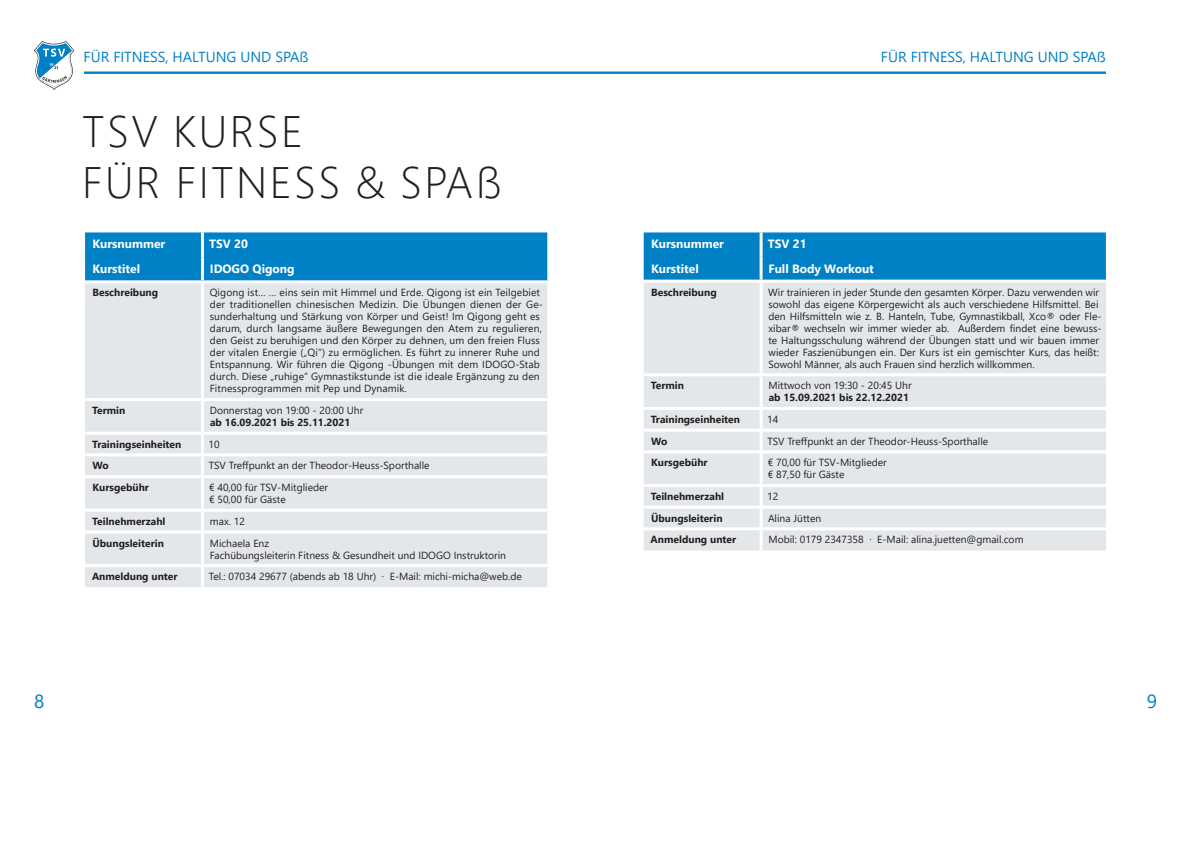
<style>
.page{position:relative;width:1191px;height:842px;background:#fff}
.page>*{position:absolute;margin:0;border:0;box-sizing:border-box;transform-origin:0 0}
.t1{font:300 44px/51px "Segoe UI";letter-spacing:.055em;color:#231f20}
.t2{font:19px "Segoe UI";color:#0080c5}
.t3{font:14.5px "Segoe UI";color:#0080c5}
.t4{font:700 12px "Segoe UI";color:#fff}
.t5{font:10.3px/12px "Segoe UI";color:#231f20}
.t6{font:700 10.3px "Segoe UI";color:#231f20}
</style>
<div class="page">
<svg style="left:34px;top:41px;width:40px;height:49px"></svg>
<hr style="left:84px;top:72px;width:1022px;height:2px;background:#0080c5">
<div style="left:85px;top:232px;width:462px;height:48px;background:#0080c5"></div>
<div style="left:85px;top:283px;width:462px;height:304px;background:#e4e7ea"></div>
<hr style="left:201px;top:232px;width:3px;height:25px;background:#fff">
<hr style="left:201px;top:257px;width:3px;height:23px;background:#fff">
<hr style="left:201px;top:283px;width:3px;height:115px;background:#fff">
<hr style="left:85px;top:398px;width:117px;height:3px;background:#fff">
<hr style="left:202px;top:398px;width:345px;height:3px;background:#fff">
<hr style="left:201px;top:401px;width:3px;height:31px;background:#fff">
<hr style="left:85px;top:432px;width:117px;height:3px;background:#fff">
<hr style="left:202px;top:432px;width:345px;height:3px;background:#fff">
<hr style="left:201px;top:435px;width:3px;height:18px;background:#fff">
<hr style="left:85px;top:453px;width:117px;height:3px;background:#fff">
<hr style="left:202px;top:453px;width:345px;height:3px;background:#fff">
<hr style="left:201px;top:456px;width:3px;height:19px;background:#fff">
<hr style="left:85px;top:475px;width:117px;height:3px;background:#fff">
<hr style="left:202px;top:475px;width:345px;height:3px;background:#fff">
<hr style="left:201px;top:478px;width:3px;height:31px;background:#fff">
<hr style="left:85px;top:509px;width:117px;height:3px;background:#fff">
<hr style="left:202px;top:509px;width:345px;height:3px;background:#fff">
<hr style="left:201px;top:512px;width:3px;height:18px;background:#fff">
<hr style="left:85px;top:530px;width:117px;height:3px;background:#fff">
<hr style="left:202px;top:530px;width:345px;height:3px;background:#fff">
<hr style="left:201px;top:533px;width:3px;height:31px;background:#fff">
<hr style="left:85px;top:564px;width:117px;height:3px;background:#fff">
<hr style="left:202px;top:564px;width:345px;height:3px;background:#fff">
<hr style="left:201px;top:567px;width:3px;height:20px;background:#fff">
<div style="left:643px;top:232px;width:463px;height:48px;background:#0080c5"></div>
<div style="left:644px;top:283px;width:462px;height:267px;background:#e4e7ea"></div>
<hr style="left:759px;top:232px;width:3px;height:25px;background:#fff">
<hr style="left:759px;top:257px;width:3px;height:23px;background:#fff">
<hr style="left:759px;top:283px;width:3px;height:90px;background:#fff">
<hr style="left:643px;top:373px;width:118px;height:3px;background:#fff">
<hr style="left:761px;top:373px;width:345px;height:3px;background:#fff">
<hr style="left:759px;top:376px;width:3px;height:31px;background:#fff">
<hr style="left:643px;top:407px;width:118px;height:3px;background:#fff">
<hr style="left:761px;top:407px;width:345px;height:3px;background:#fff">
<hr style="left:759px;top:410px;width:3px;height:19px;background:#fff">
<hr style="left:643px;top:429px;width:118px;height:3px;background:#fff">
<hr style="left:761px;top:429px;width:345px;height:3px;background:#fff">
<hr style="left:759px;top:432px;width:3px;height:18px;background:#fff">
<hr style="left:643px;top:450px;width:118px;height:3px;background:#fff">
<hr style="left:761px;top:450px;width:345px;height:3px;background:#fff">
<hr style="left:759px;top:453px;width:3px;height:31px;background:#fff">
<hr style="left:643px;top:484px;width:118px;height:3px;background:#fff">
<hr style="left:761px;top:484px;width:345px;height:3px;background:#fff">
<hr style="left:759px;top:487px;width:3px;height:19px;background:#fff">
<hr style="left:643px;top:506px;width:118px;height:3px;background:#fff">
<hr style="left:761px;top:506px;width:345px;height:3px;background:#fff">
<hr style="left:759px;top:509px;width:3px;height:18px;background:#fff">
<hr style="left:643px;top:527px;width:118px;height:3px;background:#fff">
<hr style="left:761px;top:527px;width:345px;height:3px;background:#fff">
<hr style="left:759px;top:530px;width:3px;height:20px;background:#fff">
<h3 class="t3" style="left:84px;top:44px;width:226px">FÜR FITNESS, HALTUNG UND SPAẞ</h3>
<h3 class="t3" style="left:881px;top:44px;width:226px">FÜR FITNESS, HALTUNG UND SPAẞ</h3>
<h1 class="t1" style="left:82px;top:102px;width:421px">TSV KURSE<br>FÜR FITNESS &amp; SPAẞ</h1>
<p class="t4" style="left:92px;top:233px;width:74px">Kursnummer</p>
<p class="t4" style="left:209px;top:233px;width:40px">TSV 20</p>
<p class="t4" style="left:92px;top:258px;width:49px">Kurstitel</p>
<p class="t4" style="left:210px;top:258px;width:86px">IDOGO Qigong</p>
<p class="t6" style="left:92px;top:283px;width:67px">Beschreibung</p>
<p class="t5" style="left:210px;top:286px;width:335px">Qigong ist… … eins sein mit Himmel und Erde. Qigong ist ein Teilgebiet der traditionellen chinesischen Medizin. Die Übungen dienen der Ge&shy;sunderhaltung und Stärkung von Körper und Geist! Im Qigong geht es darum, durch langsame äußere Bewegungen den Atem zu regulieren, den Geist zu beruhigen und den Körper zu dehnen, um den freien Fluss der vitalen Energie („Qi“) zu ermöglichen. Es führt zu innerer Ruhe und Entspannung. Wir führen die Qigong -Übungen mit dem IDOGO-Stab durch. Diese „ruhige“ Gymnastikstunde ist die ideale Ergänzung zu den Fitnessprogrammen mit Pep und Dynamik.</p>
<p class="t6" style="left:92px;top:401px;width:35px">Termin</p>
<p class="t5" style="left:210px;top:404px;width:155px">Donnerstag von 19:00 - 20:00 Uhr</p>
<p class="t6" style="left:210px;top:413px;width:142px">ab 16.09.2021 bis 25.11.2021</p>
<p class="t6" style="left:92px;top:434px;width:91px">Trainingseinheiten</p>
<p class="t5" style="left:209px;top:437px;width:13px">10</p>
<p class="t6" style="left:92px;top:456px;width:18px">Wo</p>
<p class="t5" style="left:209px;top:459px;width:222px">TSV Treffpunkt an der Theodor-Heuss-Sporthalle</p>
<p class="t6" style="left:93px;top:478px;width:58px">Kursgebühr</p>
<p class="t5" style="left:209px;top:481px;width:120px">€ 40,00 für TSV-Mitglieder € 50,00 für Gäste</p>
<p class="t6" style="left:92px;top:511px;width:75px">Teilnehmerzahl</p>
<p class="t5" style="left:210px;top:514px;width:36px">max. 12</p>
<p class="t6" style="left:92px;top:533px;width:73px">Übungsleiterin</p>
<p class="t5" style="left:210px;top:536px;width:298px">Michaela Enz<br>Fachübungsleiterin Fitness &amp; Gesundheit und IDOGO Instruktorin</p>
<p class="t6" style="left:92px;top:567px;width:87px">Anmeldung unter</p>
<p class="t5" style="left:209px;top:570px;width:314px">Tel.: 07034 29677 (abends ab 18 Uhr) . E-Mail: michi-micha@web.de</p>
<p class="t4" style="left:651px;top:233px;width:74px">Kursnummer</p>
<p class="t4" style="left:767px;top:233px;width:40px">TSV 21</p>
<p class="t4" style="left:651px;top:257px;width:49px">Kurstitel</p>
<p class="t4" style="left:768px;top:257px;width:107px">Full Body Workout</p>
<p class="t6" style="left:651px;top:282px;width:67px">Beschreibung</p>
<p class="t5" style="left:768px;top:285px;width:335px">Wir trainieren in jeder Stunde den gesamten Körper. Dazu verwenden wir sowohl das eigene Körpergewicht als auch verschiedene Hilfsmittel. Bei den Hilfsmitteln wie z. B. Hanteln, Tube, Gymnastikball, Xco® oder Fle&shy;xibar® wechseln wir immer wieder ab. Außerdem findet eine bewuss&shy;te Haltungsschulung während der Übungen statt und wir bauen immer wieder Faszienübungen ein. Der Kurs ist ein gemischter Kurs, das heißt:<br>Sowohl Männer, als auch Frauen sind herzlich willkommen.</p>
<p class="t6" style="left:650px;top:376px;width:35px">Termin</p>
<p class="t5" style="left:768px;top:379px;width:145px">Mittwoch von 19:30 - 20:45 Uhr</p>
<p class="t6" style="left:768px;top:388px;width:142px">ab 15.09.2021 bis 22.12.2021</p>
<p class="t6" style="left:650px;top:410px;width:91px">Trainingseinheiten</p>
<p class="t5" style="left:767px;top:412px;width:13px">14</p>
<p class="t6" style="left:651px;top:431px;width:18px">Wo</p>
<p class="t5" style="left:767px;top:434px;width:222px">TSV Treffpunkt an der Theodor-Heuss-Sporthalle</p>
<p class="t6" style="left:651px;top:453px;width:58px">Kursgebühr</p>
<p class="t5" style="left:767px;top:456px;width:120px">€ 70,00 für TSV-Mitglieder € 87,50 für Gäste</p>
<p class="t6" style="left:650px;top:487px;width:75px">Teilnehmerzahl</p>
<p class="t5" style="left:767px;top:489px;width:13px">12</p>
<p class="t6" style="left:651px;top:508px;width:73px">Übungsleiterin</p>
<p class="t5" style="left:768px;top:511px;width:55px">Alina Jütten</p>
<p class="t6" style="left:650px;top:530px;width:87px">Anmeldung unter</p>
<p class="t5" style="left:768px;top:533px;width:257px">Mobil: 0179 2347358 . E-Mail: alina.juetten@gmail.com</p>
<h2 class="t2" style="left:34px;top:684px;width:12px">8</h2>
<h2 class="t2" style="left:1146px;top:684px;width:12px">9</h2>
</div>
